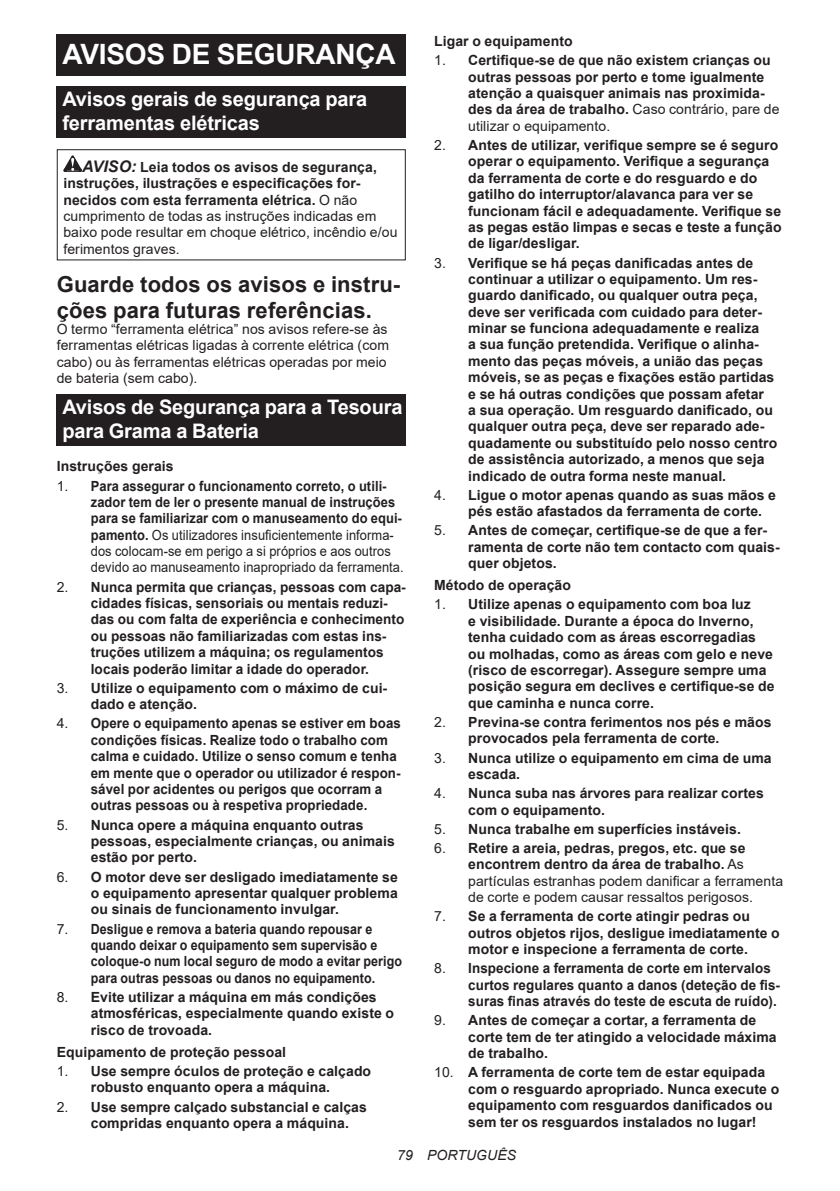
<style>
.page{position:relative;width:840px;height:1191px;background:#fff}
.page>*{position:absolute;margin:0;border:0;box-sizing:border-box;transform-origin:0 0}
.t1{font:700 28px "Arial";letter-spacing:-.01em;color:#fff}
.t2{font:700 22px/25.8px "Arial";letter-spacing:.005em;color:#231f20}
.t3{font:700 20px/23.4px "Arial";letter-spacing:-.01em;color:#fff}
.t4{font:700 14px/16.4px "Arial";letter-spacing:.005em;color:#231f20}
.t5{font:14px/16.4px "Arial";letter-spacing:.005em;color:#231f20}
.t6{font:700 14px/16.4px "Arial";letter-spacing:.005em;color:#231f20;scale:.92 1}
.t7{font:700 14px/16.4px "Arial";letter-spacing:.005em;color:#231f20;scale:.95 1}
.t8{font:700 14px/16.4px "Arial";letter-spacing:.005em;color:#231f20;scale:.89 1}
.t9{font:700 14px/16.4px "Arial";letter-spacing:.005em;color:#231f20;scale:.96 1}
.t10{font:italic 14px "Arial";letter-spacing:.005em;color:#231f20}
.s1{font-weight:700;font-style:italic;font-size:16px}
.s2{font-weight:700}
.s3{font-weight:400}
</style>
<div class="page">
<div style="left:57px;top:34px;width:348px;height:41px;background:#231f20"></div>
<div style="left:57px;top:86px;width:348px;height:52px;background:#231f20"></div>
<svg style="left:63px;top:155px;width:19px;height:17px"></svg>
<div style="left:57px;top:149px;width:348px;height:111px;border:1px solid #231f20"></div>
<div style="left:57px;top:394px;width:348px;height:52px;background:#231f20"></div>
<h1 class="t1" style="left:62px;top:34px;width:334px">AVISOS DE SEGURANÇA</h1>
<h3 class="t3" style="left:62px;top:88px;width:306px">Avisos gerais de segurança para ferramentas elétricas</h3>
<p class="t5" style="left:63px;top:159px;width:335px;text-indent:19px"><span class="s1">AVISO:</span> <span class="s2">Leia todos os avisos de segurança, instruções, ilustrações e especificações for&shy;necidos com esta ferramenta elétrica.</span> O não cumprimento de todas as instruções indicadas em baixo pode resultar em choque elétrico, incêndio e/ou ferimentos graves.</p>
<h2 class="t2" style="left:57px;top:271px;width:345px">Guarde todos os avisos e instru&shy;ções para futuras referências.</h2>
<p class="t5" style="left:57px;top:321px;width:333px">O termo “ferramenta elétrica” nos avisos refere-se às ferramentas elétricas ligadas à corrente elétrica (com cabo) ou às ferramentas elétricas operadas por meio de bateria (sem cabo).</p>
<h3 class="t3" style="left:62px;top:396px;width:341px">Avisos de Segurança para a Tesoura para Grama a Bateria</h3>
<p class="t4" style="left:57px;top:458px;width:118px">Instruções gerais</p>
<p class="t6" style="left:91px;top:477px;width:341px;text-indent:-34px"><span class="s3">1.</span> Para assegurar o funcionamento correto, o utili&shy;zador tem de ler o presente manual de instruções para se familiarizar com o manuseamento do equi&shy;pamento. <span class="s3">Os utilizadores insuficientemente informa&shy;dos colocam-se em perigo a si próprios e aos outros devido ao manuseamento inapropriado da ferramenta.</span></p>
<p class="t4" style="left:91px;top:578px;width:316px;text-indent:-34px"><span class="s3">2.</span> Nunca permita que crianças, pessoas com capa&shy;cidades físicas, sensoriais ou mentais reduzi&shy;das ou com falta de experiência e conhecimento ou pessoas não familiarizadas com estas ins&shy;truções utilizem a máquina; os regulamentos locais poderão limitar a idade do operador.</p>
<p class="t4" style="left:91px;top:680px;width:298px;text-indent:-34px"><span class="s3">3.</span> Utilize o equipamento com o máximo de cui&shy;dado e atenção.</p>
<p class="t7" style="left:91px;top:715px;width:328px;text-indent:-34px"><span class="s3">4.</span> Opere o equipamento apenas se estiver em boas condições físicas. Realize todo o trabalho com calma e cuidado. Utilize o senso comum e tenha em mente que o operador ou utilizador é respon&shy;sável por acidentes ou perigos que ocorram a outras pessoas ou à respetiva propriedade.</p>
<p class="t4" style="left:91px;top:816px;width:305px;text-indent:-34px"><span class="s3">5.</span> Nunca opere a máquina enquanto outras pessoas, especialmente crianças, ou animais estão por perto.</p>
<p class="t4" style="left:91px;top:868px;width:308px;text-align:justify;text-indent:-34px"><span class="s3">6.</span> O motor deve ser desligado imediatamente se o equipamento apresentar qualquer problema ou sinais de funcionamento invulgar.</p>
<p class="t8" style="left:91px;top:920px;width:351px;text-indent:-34px"><span class="s3">7.</span> Desligue e remova a bateria quando repousar e quando deixar o equipamento sem supervisão e coloque-o num local seguro de modo a evitar perigo para outras pessoas ou danos no equipamento.</p>
<p class="t4" style="left:91px;top:989px;width:304px;text-indent:-34px"><span class="s3">8.</span> Evite utilizar a máquina em más condições atmosféricas, especialmente quando existe o risco de trovoada.</p>
<p class="t4" style="left:57px;top:1043px;width:231px">Equipamento de proteção pessoal</p>
<p class="t4" style="left:57px;top:1063px;width:316px;text-align:center"><span class="s3">1.</span> Use sempre óculos de proteção e calçado robusto enquanto opera a máquina.</p>
<p class="t4" style="left:91px;top:1098px;width:277px;text-indent:-34px"><span class="s3">2.</span> Use sempre calçado substancial e calças compridas enquanto opera a máquina.</p>
<p class="t4" style="left:434px;top:33px;width:140px">Ligar o equipamento</p>
<p class="t4" style="left:468px;top:52px;width:313px;text-indent:-34px"><span class="s3">1.</span> Certifique-se de que não existem crianças ou outras pessoas por perto e tome igualmente atenção a quaisquer animais nas proximida&shy;des da área de trabalho. <span class="s3">Caso contrário, pare de utilizar o equipamento.</span></p>
<p class="t4" style="left:468px;top:137px;width:315px;text-indent:-34px"><span class="s3">2.</span> Antes de utilizar, verifique sempre se é seguro operar o equipamento. Verifique a segurança da ferramenta de corte e do resguardo e do gatilho do interruptor/alavanca para ver se funcionam fácil e adequadamente. Verifique se as pegas estão limpas e secas e teste a função de ligar/desligar.</p>
<p class="t4" style="left:468px;top:254px;width:310px;text-indent:-34px"><span class="s3">3.</span> Verifique se há peças danificadas antes de continuar a utilizar o equipamento. Um res&shy;guardo danificado, ou qualquer outra peça, deve ser verificada com cuidado para deter&shy;minar se funciona adequadamente e realiza<br>a sua função pretendida. Verifique o alinha&shy;mento das peças móveis, a união das peças móveis, se as peças e fixações estão partidas e se há outras condições que possam afetar<br>a sua operação. Um resguardo danificado, ou qualquer outra peça, deve ser reparado ade&shy;quadamente ou substituído pelo nosso centro de assistência autorizado, a menos que seja indicado de outra forma neste manual.</p>
<p class="t4" style="left:468px;top:487px;width:309px;text-indent:-34px"><span class="s3">4.</span> Ligue o motor apenas quando as suas mãos e pés estão afastados da ferramenta de corte.</p>
<p class="t4" style="left:468px;top:522px;width:313px;text-indent:-34px"><span class="s3">5.</span> Antes de começar, certifique-se de que a fer&shy;ramenta de corte não tem contacto com quais&shy;quer objetos.</p>
<p class="t4" style="left:434px;top:577px;width:138px">Método de operação</p>
<p class="t4" style="left:468px;top:596px;width:308px;text-indent:-34px"><span class="s3">1.</span> Utilize apenas o equipamento com boa luz<br>e visibilidade. Durante a época do Inverno, tenha cuidado com as áreas escorregadias ou molhadas, como as áreas com gelo e neve (risco de escorregar). Assegure sempre uma posição segura em declives e certifique-se de que caminha e nunca corre.</p>
<p class="t4" style="left:468px;top:714px;width:304px;text-indent:-34px"><span class="s3">2.</span> Previna-se contra ferimentos nos pés e mãos provocados pela ferramenta de corte.</p>
<p class="t4" style="left:468px;top:749px;width:305px;text-indent:-34px"><span class="s3">3.</span> Nunca utilize o equipamento em cima de uma escada.</p>
<p class="t4" style="left:468px;top:785px;width:297px;text-indent:-34px"><span class="s3">4.</span> Nunca suba nas árvores para realizar cortes com o equipamento.</p>
<p class="t4" style="left:434px;top:820px;width:308px"><span class="s3">5.</span> Nunca trabalhe em superfícies instáveis.</p>
<p class="t5" style="left:468px;top:839px;width:316px;text-indent:-34px">6. <span class="s2">Retire a areia, pedras, pregos, etc. que se encontrem dentro da área de trabalho.</span> As partículas estranhas podem danificar a ferramenta de corte e podem causar ressaltos perigosos.</p>
<p class="t4" style="left:468px;top:908px;width:313px;text-indent:-34px"><span class="s3">7.</span> Se a ferramenta de corte atingir pedras ou outros objetos rijos, desligue imediatamente o motor e inspecione a ferramenta de corte.</p>
<p class="t9" style="left:468px;top:960px;width:326px;text-indent:-34px"><span class="s3">8.</span> Inspecione a ferramenta de corte em intervalos curtos regulares quanto a danos (deteção de fis&shy;suras finas através do teste de escuta de ruído).</p>
<p class="t4" style="left:468px;top:1012px;width:310px;text-indent:-34px"><span class="s3">9.</span> Antes de começar a cortar, a ferramenta de corte tem de ter atingido a velocidade máxima de trabalho.</p>
<p class="t4" style="left:468px;top:1064px;width:312px;text-indent:-34px"><span class="s3">10.</span> A ferramenta de corte tem de estar equipada com o resguardo apropriado. Nunca execute o equipamento com resguardos danificados ou sem ter os resguardos instalados no lugar!</p>
<p class="t10" style="left:397px;top:1146px;width:120px">79 PORTUGUÊS</p>
</div>
